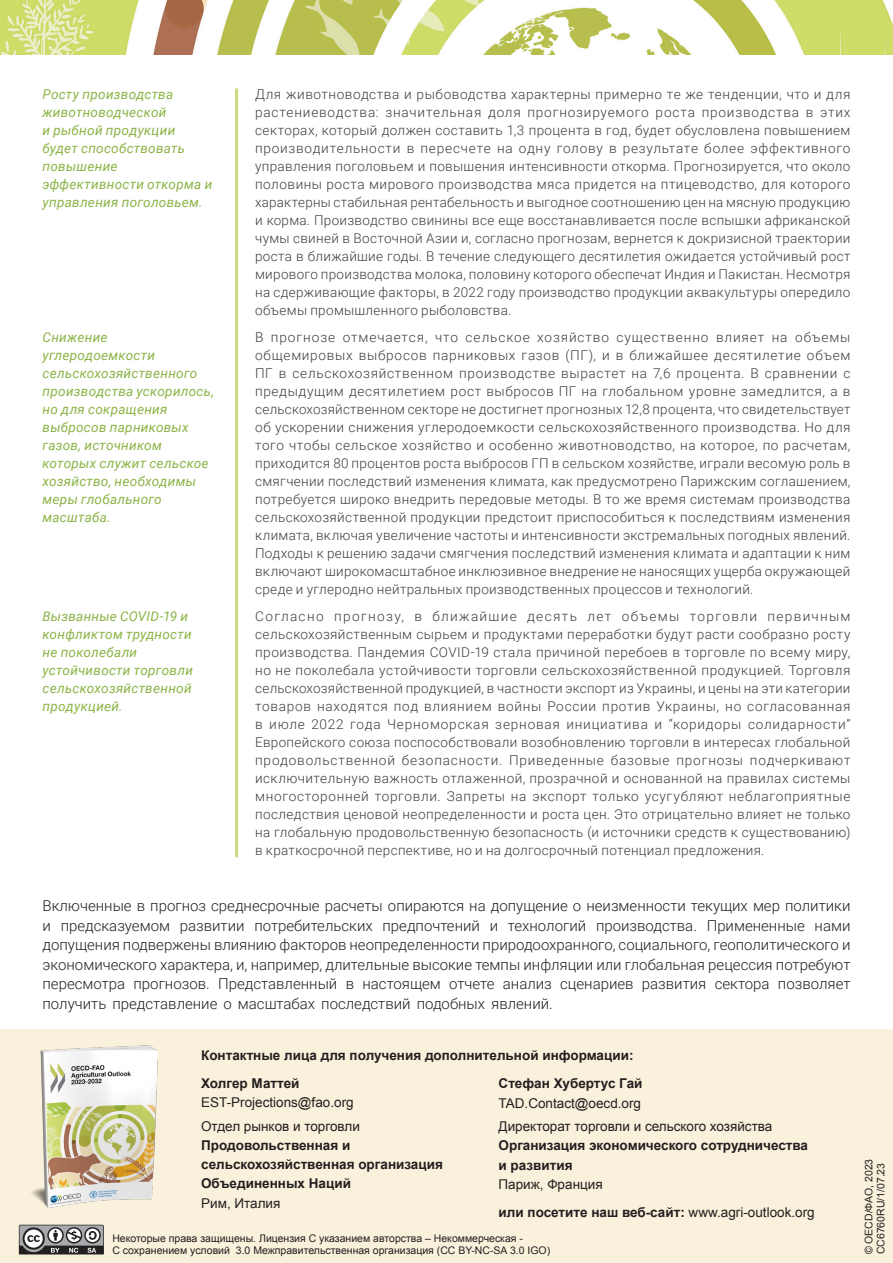
<style>
.page{position:relative;width:893px;height:1263px;background:#fff}
.page>*{position:absolute;margin:0;border:0;box-sizing:border-box;transform-origin:0 0}
.Intro_Outro{font:300 15px/19.5px "Roboto";color:#231f20;text-align:justify}
.Text{font:300 13.5px/18px "Roboto";letter-spacing:.025em;color:#3e3e3f;text-align:justify}
.Captions{font:italic 13.5px/18px "Roboto";letter-spacing:.02em;color:#8cb447}
.Contact{font:700 13.5px "Arial";color:#231f20}
.Contact-2{font:13.5px "Arial";color:#231f20}
.t1{font:10.5px "Arial";color:#231f20}
.s1{font-weight:400}
</style>
<div class="page">
<div style="left:0;top:1029px;width:893px;height:234px;background:#faf1dc"></div>
<img style="left:31px;top:1045px;width:127px;height:163px">
<svg style="left:19px;top:1225px;width:85px;height:29px;background:#818081"></svg>
<img style="left:0;top:0;width:893px;height:54px">
<hr style="left:235px;top:90px;width:3px;height:766px;background:#c9db81">
<p class="Captions" style="left:43px;top:85px;width:171px">Росту производства животноводческой<br>и рыбной продукции будет способствовать повышение эффективности откорма и управления поголовьем.</p>
<p class="Captions" style="left:43px;top:328px;width:173px">Снижение углеродоемкости сельскохозяйственного производства ускорилось, но для сокращения выбросов парниковых газов, источником которых служит сельское хозяйство, необходимы меры глобального масштаба.</p>
<p class="Captions" style="left:43px;top:607px;width:152px">Вызванные COVID-19 и конфликтом трудности не поколебали устойчивости торговли сельскохозяйственной продукцией.</p>
<p class="Text" style="left:255px;top:85px;width:597px">Для животноводства и рыбоводства характерны примерно те же тенденции, что и для растениеводства: значительная доля прогнозируемого роста производства в этих секторах, который должен составить 1,3 процента в год, будет обусловлена повышением производительности в пересчете на одну голову в результате более эффективного управления поголовьем и повышения интенсивности откорма. Прогнозируется, что около половины роста мирового производства мяса придется на птицеводство, для которого характерны стабильная рентабельность и выгодное соотношению цен на мясную продукцию и корма. Производство свинины все еще восстанавливается после вспышки африканской чумы свиней в Восточной Азии и, согласно прогнозам, вернется к докризисной траектории роста в ближайшие годы. В течение следующего десятилетия ожидается устойчивый рост мирового производства молока, половину которого обеспечат Индия и Пакистан. Несмотря на сдерживающие факторы, в 2022 году производство продукции аквакультуры опередило объемы промышленного рыболовства.</p>
<p class="Text" style="left:255px;top:328px;width:597px">В прогнозе отмечается, что сельское хозяйство существенно влияет на объемы общемировых выбросов парниковых газов (ПГ), и в ближайшее десятилетие объем ПГ в сельскохозяйственном производстве вырастет на 7,6 процента. В сравнении с предыдущим десятилетием рост выбросов ПГ на глобальном уровне замедлится, а в сельскохозяйственном секторе не достигнет прогнозных 12,8 процента, что свидетельствует об ускорении снижения углеродоемкости сельскохозяйственного производства. Но для того чтобы сельское хозяйство и особенно животноводство, на которое, по расчетам, приходится 80 процентов роста выбросов ГП в сельском хозяйстве, играли весомую роль в смягчении последствий изменения климата, как предусмотрено Парижским соглашением, потребуется широко внедрить передовые методы. В то же время системам производства сельскохозяйственной продукции предстоит приспособиться к последствиям изменения климата, включая увеличение частоты и интенсивности экстремальных погодных явлений.<br>Подходы к решению задачи смягчения последствий изменения климата и адаптации к ним включают широкомасштабное инклюзивное внедрение не наносящих ущерба окружающей среде и углеродно нейтральных производственных процессов и технологий.</p>
<p class="Text" style="left:255px;top:607px;width:597px">Согласно прогнозу, в ближайшие десять лет объемы торговли первичным сельскохозяйственным сырьем и продуктами переработки будут расти сообразно росту производства. Пандемия COVID-19 стала причиной перебоев в торговле по всему миру, но не поколебала устойчивости торговли сельскохозяйственной продукцией. Торговля сельскохозяйственной продукцией, в частности экспорт из Украины, и цены на эти категории товаров находятся под влиянием войны России против Украины, но согласованная в июле 2022 года Черноморская зерновая инициатива и “коридоры солидарности” Европейского союза поспособствовали возобновлению торговли в интересах глобальной продовольственной безопасности. Приведенные базовые прогнозы подчеркивают исключительную важность отлаженной, прозрачной и основанной на правилах системы многосторонней торговли. Запреты на экспорт только усугубляют неблагоприятные последствия ценовой неопределенности и роста цен. Это отрицательно влияет не только на глобальную продовольственную безопасность (и источники средств к существованию) в краткосрочной перспективе, но и на долгосрочный потенциал предложения.</p>
<p class="Intro_Outro" style="left:43px;top:896px;width:809px">Включенные в прогноз среднесрочные расчеты опираются на допущение о неизменности текущих мер политики и предсказуемом развитии потребительских предпочтений и технологий производства. Примененные нами допущения подвержены влиянию факторов неопределенности природоохранного, социального, геополитического и экономического характера, и, например, длительные высокие темпы инфляции или глобальная рецессия потребуют пересмотра прогнозов. Представленный в настоящем отчете анализ сценариев развития сектора позволяет получить представление о масштабах последствий подобных явлений.</p>
<p class="Contact" style="left:201px;top:1046px;width:434px">Контактные лица для получения дополнительной информации:</p>
<p class="Contact" style="left:201px;top:1074px;width:100px">Холгер Маттей</p>
<p class="Contact-2" style="left:201px;top:1093px;width:154px">EST-Projections@fao.org</p>
<p class="Contact-2" style="left:201px;top:1117px;width:160px">Отдел рынков и торговли</p>
<p class="Contact" style="left:201px;top:1136px;width:151px">Продовольственная и</p>
<p class="Contact" style="left:201px;top:1155px;width:243px">сельскохозяйственная организация</p>
<p class="Contact" style="left:201px;top:1175px;width:151px">Объединенных Наций</p>
<p class="Contact-2" style="left:201px;top:1194px;width:81px">Рим, Италия</p>
<p class="Contact" style="left:499px;top:1074px;width:146px">Стефан Хубертус Гай</p>
<p class="Contact-2" style="left:499px;top:1094px;width:144px">TAD.Contact@oecd.org</p>
<p class="Contact-2" style="left:499px;top:1117px;width:275px">Директорат торговли и сельского хозяйства</p>
<p class="Contact" style="left:499px;top:1136px;width:311px">Организация экономического сотрудничества</p>
<p class="Contact" style="left:499px;top:1156px;width:76px">и развития</p>
<p class="Contact-2" style="left:499px;top:1175px;width:106px">Париж, Франция</p>
<p class="Contact" style="left:499px;top:1203px;width:318px">или посетите наш веб-сайт: <span class="s1">www.agri-outlook.org</span></p>
<p class="t1" style="left:112px;top:1231px;width:412px">Некоторые права защищены. Лицензия С указанием авторства – Некоммерческая -</p>
<p class="t1" style="left:112px;top:1244px;width:439px">С сохранением условий 3.0 Межправительственная организация (CC BY-NC-SA 3.0 IGO)</p>
<p class="t1" style="left:862px;top:1254px;width:97px;rotate:-90deg">© OECD/ФАО, 2023</p>
<p class="t1" style="left:874px;top:1254px;width:93px;rotate:-90deg">CC6760RU/1/07.23</p>
</div>
